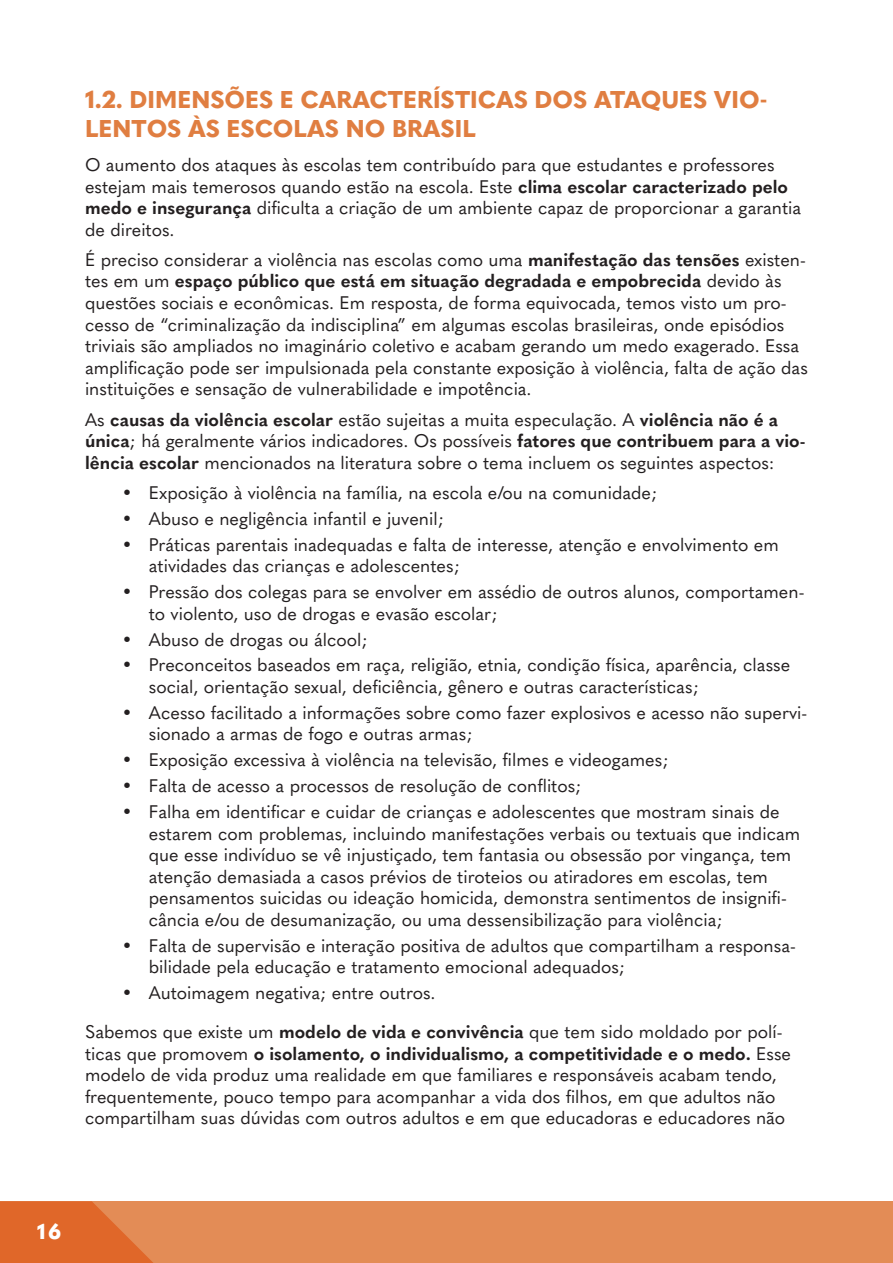
<style>
.page{position:relative;width:893px;height:1263px;background:#fff}
.page>*{position:absolute;margin:0;border:0;box-sizing:border-box;transform-origin:0 0}
.subtítulo__corrigido{font:800 24px/28.8px "Quasimoda";color:#e07e41}
.t1{font:800 21px "Quasimoda";color:#fff}
.corpo_de_texto{font:18px/21.6px "Quasimoda";color:#231f20}
.s1{font-weight:700}
</style>
<div class="page">
<div style="left:0;top:1201px;width:893px;height:62px;background:#e38c56"></div>
<hr style="left:892px;top:1201px;width:1px;height:62px;background:#e07e41">
<svg style="left:0;top:1201px;width:153px;height:62px"></svg>
<p class="subtítulo__corrigido" style="left:85px;top:83px;width:684px">1.2. DIMENSÕES E CARACTERÍSTICAS DOS ATAQUES VIO-<br>LENTOS ÀS ESCOLAS NO BRASIL</p>
<p class="corpo_de_texto" style="left:85px;top:153px;width:718px">O aumento dos ataques às escolas tem contribuído para que estudantes e professores estejam mais temerosos quando estão na escola. Este <span class="s1">clima escolar caracterizado pelo medo e insegurança</span> dificulta a criação de um ambiente capaz de proporcionar a garantia de direitos.</p>
<p class="corpo_de_texto" style="left:85px;top:247px;width:724px">É preciso considerar a violência nas escolas como uma <span class="s1">manifestação das tensões</span> existen&shy;tes em um <span class="s1">espaço público que está em situação degradada e empobrecida</span> devido às questões sociais e econômicas. Em resposta, de forma equivocada, temos visto um pro&shy;cesso de “criminalização da indisciplina” em algumas escolas brasileiras, onde episódios triviais são ampliados no imaginário coletivo e acabam gerando um medo exagerado. Essa amplificação pode ser impulsionada pela constante exposição à violência, falta de ação das instituições e sensação de vulnerabilidade e impotência.</p>
<p class="corpo_de_texto" style="left:85px;top:407px;width:722px">As <span class="s1">causas da violência escolar</span> estão sujeitas a muita especulação. A <span class="s1">violência não é a única</span>; há geralmente vários indicadores. Os possíveis <span class="s1">fatores que contribuem para a vio&shy;lência escolar</span> mencionados na literatura sobre o tema incluem os seguintes aspectos:</p>
<p class="corpo_de_texto" style="left:122px;top:480px;width:537px">• Exposição à violência na família, na escola e/ou na comunidade;</p>
<p class="corpo_de_texto" style="left:122px;top:506px;width:324px">• Abuso e negligência infantil e juvenil;</p>
<p class="corpo_de_texto" style="left:149px;top:532px;width:631px;text-indent:-27px">• Práticas parentais inadequadas e falta de interesse, atenção e envolvimento em atividades das crianças e adolescentes;</p>
<p class="corpo_de_texto" style="left:149px;top:580px;width:657px;text-indent:-27px">• Pressão dos colegas para se envolver em assédio de outros alunos, comportamen&shy;to violento, uso de drogas e evasão escolar;</p>
<p class="corpo_de_texto" style="left:122px;top:627px;width:247px">• Abuso de drogas ou álcool;</p>
<p class="corpo_de_texto" style="left:149px;top:653px;width:643px;text-indent:-27px">• Preconceitos baseados em raça, religião, etnia, condição física, aparência, classe social, orientação sexual, deficiência, gênero e outras características;</p>
<p class="corpo_de_texto" style="left:149px;top:700px;width:660px;text-indent:-27px">• Acesso facilitado a informações sobre como fazer explosivos e acesso não supervi&shy;sionado a armas de fogo e outras armas;</p>
<p class="corpo_de_texto" style="left:122px;top:748px;width:548px">• Exposição excessiva à violência na televisão, filmes e videogames;</p>
<p class="corpo_de_texto" style="left:122px;top:774px;width:461px">• Falta de acesso a processos de resolução de conflitos;</p>
<p class="corpo_de_texto" style="left:149px;top:800px;width:653px;text-indent:-27px">• Falha em identificar e cuidar de crianças e adolescentes que mostram sinais de estarem com problemas, incluindo manifestações verbais ou textuais que indicam que esse indivíduo se vê injustiçado, tem fantasia ou obsessão por vingança, tem atenção demasiada a casos prévios de tiroteios ou atiradores em escolas, tem pensamentos suicidas ou ideação homicida, demonstra sentimentos de insignifi&shy;cância e/ou de desumanização, ou uma dessensibilização para violência;</p>
<p class="corpo_de_texto" style="left:149px;top:933px;width:648px;text-indent:-27px">• Falta de supervisão e interação positiva de adultos que compartilham a responsa&shy;bilidade pela educação e tratamento emocional adequados;</p>
<p class="corpo_de_texto" style="left:122px;top:981px;width:315px">• Autoimagem negativa; entre outros.</p>
<p class="corpo_de_texto" style="left:85px;top:1019px;width:707px">Sabemos que existe um <span class="s1">modelo de vida e convivência</span> que tem sido moldado por polí&shy;ticas que promovem <span class="s1">o isolamento, o individualismo, a competitividade e o medo.</span> Esse modelo de vida produz uma realidade em que familiares e responsáveis acabam tendo, frequentemente, pouco tempo para acompanhar a vida dos filhos, em que adultos não compartilham suas dúvidas com outros adultos e em que educadoras e educadores não</p>
<p class="t1" style="left:37px;top:1215px;width:25px">16</p>
</div>
